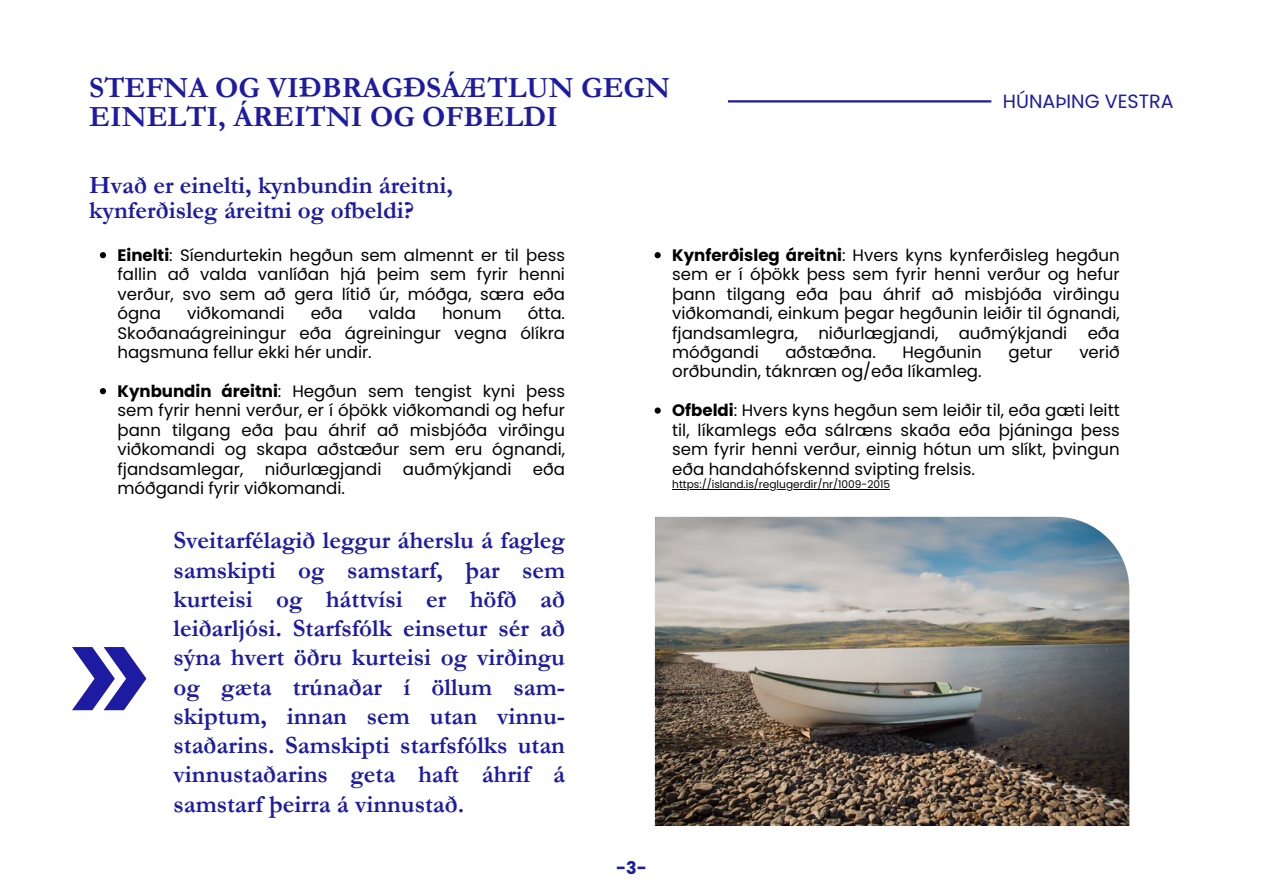
<style>
.page{position:relative;width:1263px;height:894px;background:#fff}
.page>*{position:absolute;margin:0;border:0;box-sizing:border-box;transform-origin:0 0}
.t1{font:700 29.55px/29.2px "Garamond";color:#1d1ba2}
.t2{font:700 24.9px/29.2px "Garamond";color:#1d1ba2;text-align:justify}
.t3{font:19.2px "Poppins";color:#1d1ba2}
.t4{font:700 17.4px "Poppins";color:#1d1ba2}
.t5{font:16.65px/19.4px "Poppins";color:#000;text-align:justify}
.t6{font:10.65px "Poppins";color:#000}
.s1{font-weight:700}
</style>
<div class="page">
<hr style="left:728px;top:100px;width:263px;height:2px;background:#1d1ba2">
<svg style="left:655px;top:252px;width:6px;height:6px"></svg>
<svg style="left:655px;top:407px;width:6px;height:6px"></svg>
<hr style="left:672px;top:488px;width:218px;height:1px;background:#000">
<svg style="left:72px;top:647px;width:74px;height:63px"></svg>
<img style="left:655px;top:516px;width:474px;height:309px">
<svg style="left:100px;top:252px;width:6px;height:6px"></svg>
<svg style="left:100px;top:388px;width:6px;height:6px"></svg>
<p class="t1" style="left:89px;top:73px;width:582px">STEFNA OG VIÐBRAGÐSÁÆTLUN GEGN<br>EINELTI, ÁREITNI OG OFBELDI</p>
<h5 class="t2" style="left:89px;top:173px;width:365px;line-height:24.9px">Hvað er einelti, kynbundin áreitni, kynferðisleg áreitni og ofbeldi?</h5>
<p class="t3" style="left:1003px;top:87px;width:172px">HÚNAÞING VESTRA</p>
<p class="t5" style="left:117px;top:245px;width:449px"><span class="s1">Einelti</span>: Síendurtekin hegðun sem almennt er til þess fallin að valda vanlíðan hjá þeim sem fyrir henni verður, svo sem að gera lítið úr, móðga, særa eða ógna</p>
<p class="t5" style="left:117px;top:303px;width:449px;text-indent:410px">ótta.<br>Skoðanaágreiningur eða ágreiningur vegna ólíkra hagsmuna fellur ekki hér undir.</p>
<h5 class="t5" style="left:117px;top:381px;width:449px"><span class="s1">Kynbundin áreitni</span>: Hegðun sem tengist kyni þess sem fyrir henni verður, er í óþökk viðkomandi og hefur þann tilgang eða þau áhrif að misbjóða virðingu viðkomandi og skapa aðstæður sem eru ógnandi, fjandsamlegar,</h5>
<p class="t5" style="left:187px;top:303px;width:99px">viðkomandi</p>
<p class="t5" style="left:311px;top:303px;width:34px">eða</p>
<p class="t5" style="left:369px;top:303px;width:49px">valda</p>
<p class="t5" style="left:442px;top:303px;width:61px">honum</p>
<h5 class="t5" style="left:265px;top:459px;width:118px">niðurlægjandi</h5>
<h5 class="t5" style="left:403px;top:459px;width:110px">auðmýkjandi</h5>
<h5 class="t5" style="left:533px;top:459px;width:34px">eða</h5>
<h5 class="t5" style="left:117px;top:478px;width:229px">móðgandi fyrir viðkomandi.</h5>
<h2 class="t2" style="left:174px;top:526px;width:393px">Sveitarfélagið leggur áherslu á fagleg samskipti og samstarf, þar sem kurteisi og háttvísi er höfð að leiðarljósi. Starfsfólk einsetur sér að sýna hvert öðru kurteisi og virðingu og gæta trúnaðar í öllum sam&shy;skiptum, innan sem utan vinnu&shy;staðarins. Samskipti starfsfólks utan vinnustaðarins geta haft áhrif á samstarf þeirra á vinnustað.</h2>
<h1 class="t5" style="left:672px;top:245px;width:449px"><span class="s1">Kynferðisleg áreitni</span>: Hvers kyns kynferðisleg hegðun sem er í óþökk þess sem fyrir henni verður og hefur þann tilgang eða þau áhrif að misbjóða virðingu viðkomandi, einkum þegar hegðunin leiðir til ógnandi, fjandsamlegra, niðurlægjandi, auðmýkjandi eða móðgandi</h1>
<h1 class="t5" style="left:785px;top:342px;width:92px">aðstæðna.</h1>
<h1 class="t5" style="left:902px;top:342px;width:81px">Hegðunin</h1>
<h1 class="t5" style="left:1008px;top:342px;width:46px">getur</h1>
<h1 class="t5" style="left:1079px;top:342px;width:42px">verið</h1>
<h1 class="t5" style="left:672px;top:362px;width:311px">orðbundin, táknræn og/eða líkamleg.</h1>
<h3 class="t5" style="left:672px;top:400px;width:449px"><span class="s1">Ofbeldi</span>: Hvers kyns hegðun sem leiðir til, eða gæti leitt til, líkamlegs eða sálræns skaða eða þjáninga þess sem fyrir henni verður, einnig hótun um slíkt, þvingun eða handahófskennd svipting frelsis.</h3>
<h5 class="t6" style="left:672px;top:476px;width:219px">https://island.is/reglugerdir/nr/1009-2015</h5>
<h4 class="t4" style="left:616px;top:855px;width:32px">-3-</h4>
</div>
